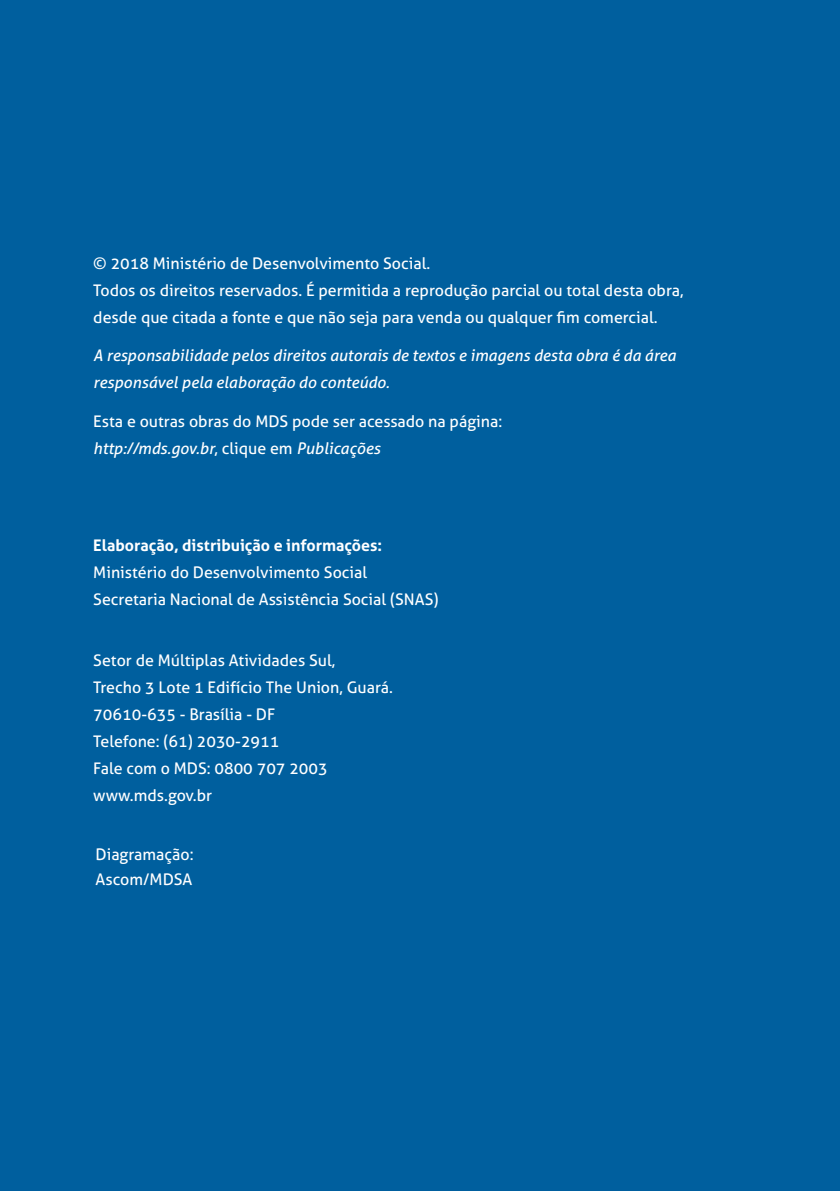
<style>
.page{position:relative;width:840px;height:1191px;background:#fff}
.page>*{position:absolute;margin:0;border:0;box-sizing:border-box;transform-origin:0 0}
.t1{font:16px/27px "Aller";color:#fff}
.t2{font:italic 16px/27px "Aller";color:#fff}
.t3{font:700 16px "Aller";color:#fff}
.s1{font-style:italic}
</style>
<div class="page">
<div style="left:0;top:0;width:839px;height:1191px;background:#005f9e"></div>
<p class="t1" style="left:93px;top:250px;width:591px">© 2018 Ministério de Desenvolvimento Social.<br>Todos os direitos reservados. É permitida a reprodução parcial ou total desta obra, desde que citada a fonte e que não seja para venda ou qualquer fim comercial.</p>
<p class="t2" style="left:93px;top:342px;width:584px">A responsabilidade pelos direitos autorais de textos e imagens desta obra é da área responsável pela elaboração do conteúdo.</p>
<p class="t1" style="left:93px;top:407px;width:410px">Esta e outras obras do MDS pode ser acessado na página: <span class="s1">http://mds.gov.br</span>, clique em <span class="s1">Publicações</span></p>
<p class="t3" style="left:93px;top:535px;width:290px">Elaboração, distribuição e informações:</p>
<p class="t1" style="left:93px;top:558px;width:346px">Ministério do Desenvolvimento Social<br>Secretaria Nacional de Assistência Social (SNAS)</p>
<p class="t1" style="left:93px;top:647px;width:301px">Setor de Múltiplas Atividades Sul,<br>Trecho 3 Lote 1 Edifício The Union, Guará.<br>70610-635 - Brasília - DF<br>Telefone: (61) 2030-2911<br>Fale com o MDS: 0800 707 2003 www.mds.gov.br</p>
<p class="t1" style="left:95px;top:841px;width:99px;line-height:24.8px">Diagramação:<br>Ascom/MDSA</p>
</div>
